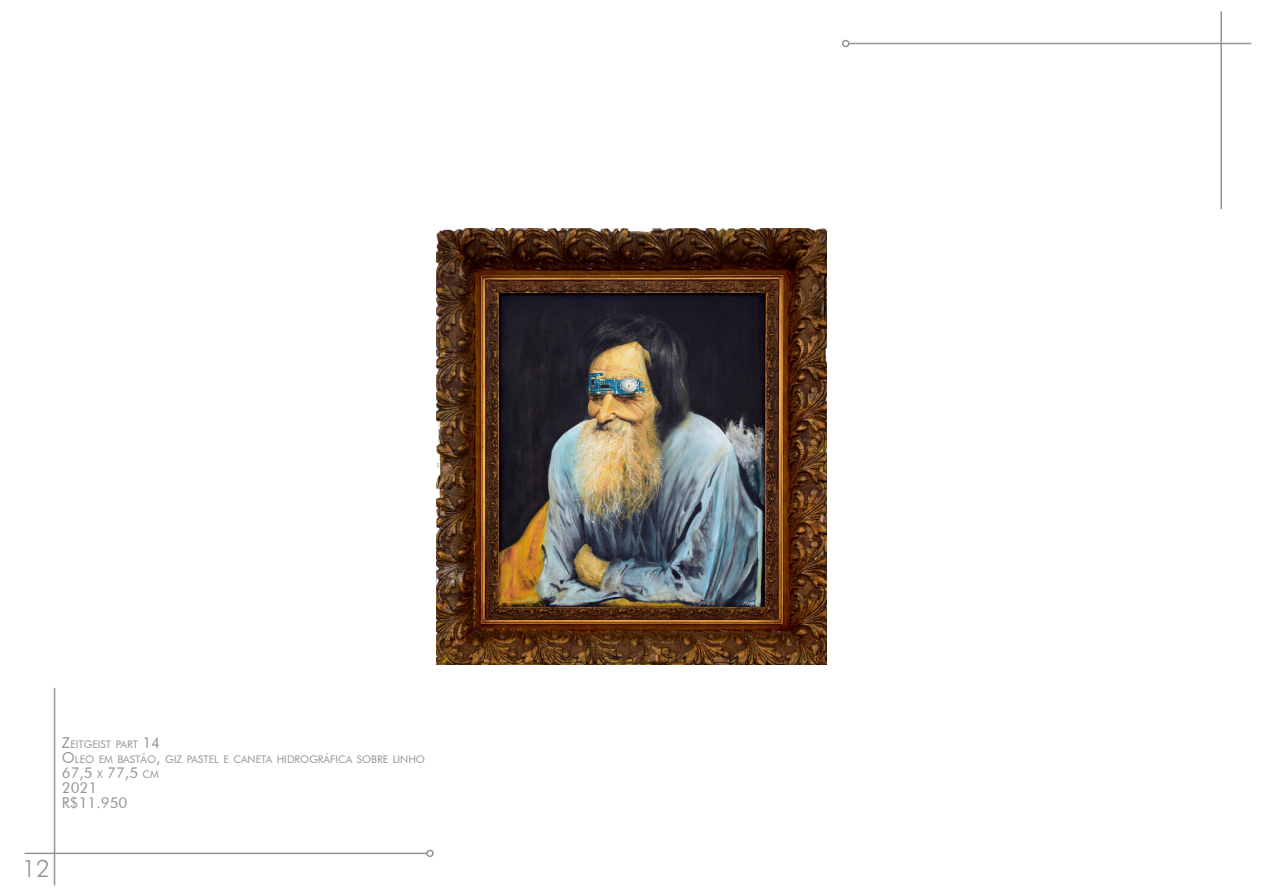
<style>
.page{position:relative;width:1263px;height:893px;background:#fff}
.page>*{position:absolute;margin:0;border:0;box-sizing:border-box;transform-origin:0 0}
.t1{font:300 24px "Futura BT";color:#939598}
.t2{font:15px "Futura BT";color:#939598}
.t3{font:10.5px "Futura BT";color:#939598}
.s1{font-size:15px}
.s2{font-size:10.5px}
</style>
<div class="page">
<hr style="left:24px;top:853px;width:403px;height:1px;background:#939598">
<div style="left:426px;top:850px;width:8px;height:7px;border:2px solid #939598;border-radius:50%"></div>
<hr style="left:54px;top:688px;width:1px;height:197px;background:#939598">
<hr style="left:849px;top:43px;width:402px;height:1px;background:#939598">
<div style="left:842px;top:40px;width:7px;height:7px;border:2px solid #939598;border-radius:50%"></div>
<hr style="left:1220px;top:11px;width:2px;height:198px;background:#939598">
<img style="left:436px;top:228px;width:390px;height:437px">
<p class="t3" style="left:62px;top:738px;width:100px"><span class="s1">Z</span>EITGEIST PART <span class="s1">14</span></p>
<p class="t3" style="left:62px;top:753px;width:364px"><span class="s1">O</span>LEO EM BASTÃO<span class="s1">,</span> GIZ PASTEL E CANETA HIDROGRÁFICA SOBRE LINHO</p>
<p class="t2" style="left:62px;top:764px;width:99px">67,5 <span class="s2">X</span> 77,5 <span class="s2">CM</span></p>
<p class="t2" style="left:62px;top:779px;width:37px">2021</p>
<p class="t2" style="left:62px;top:794px;width:67px">R$11.950</p>
<h1 class="t1" style="left:22px;top:854px;width:29px">12</h1>
</div>
